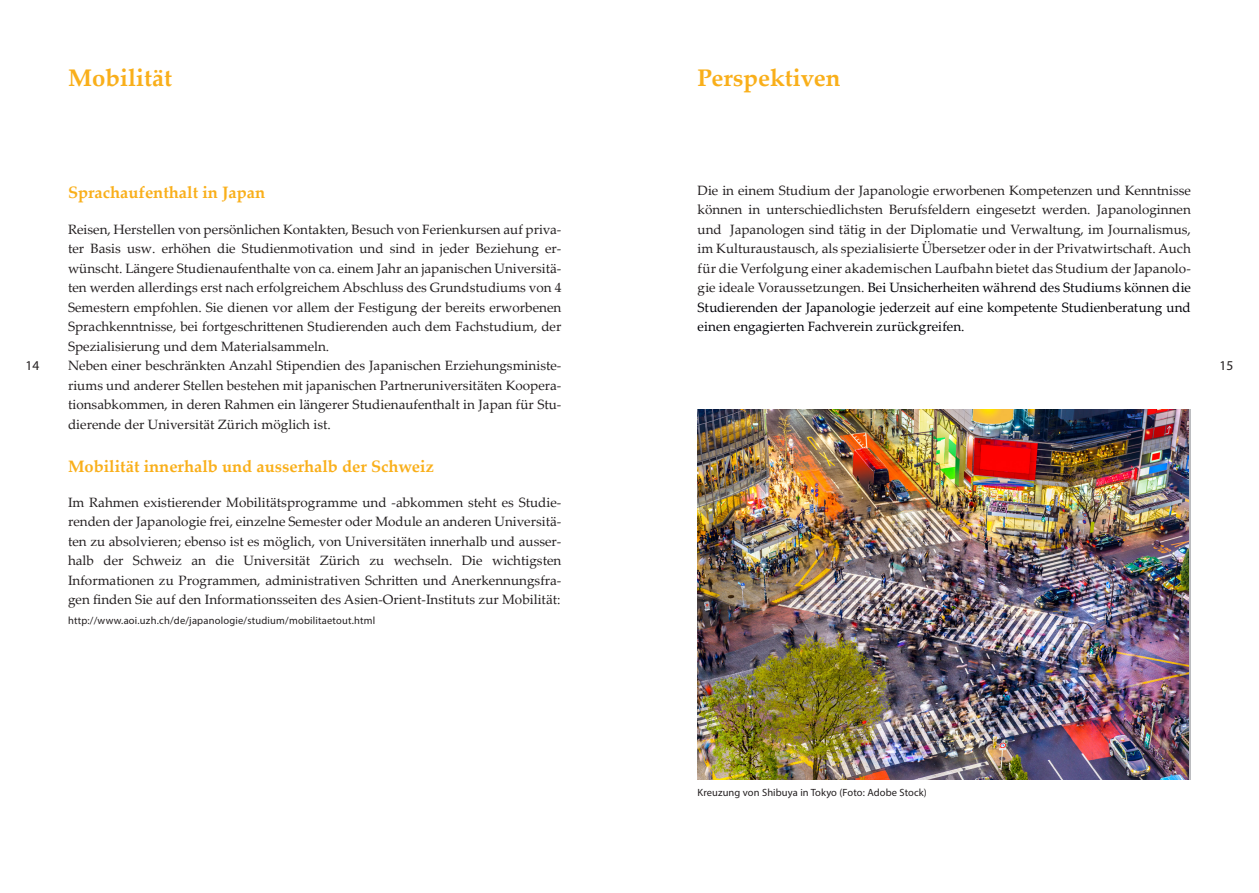
<style>
.page{position:relative;width:1259px;height:893px;background:#fff}
.page>*{position:absolute;margin:0;border:0;box-sizing:border-box;transform-origin:0 0}
.Titel{font:700 24px "Palatino Linotype";color:#f9af1a}
.Zwischentitel_1{font:700 16.5px "Palatino Linotype";color:#f9af1a}
.Lauftext{font:13.5px/19.5px "Palatino Linotype";color:#231f20;text-align:justify}
.t1{font:13.5px "Myriad Pro";color:#231f20}
.Legende_Impressum{font:10.5px "Myriad Pro";letter-spacing:.02em;color:#231f20}
.s1{color:#000007}
</style>
<div class="page">
<img style="left:697px;top:409px;width:491px;height:371px">
<p class="Titel" style="left:68px;top:61px;width:105px">Mobilität</p>
<p class="Titel" style="left:697px;top:60px;width:144px">Perspektiven</p>
<p class="Lauftext" style="left:697px;top:180px;width:495px">Die in einem Studium der Japanologie erworbenen Kompetenzen und Kenntnisse können in unterschiedlichsten Berufsfeldern eingesetzt werden. Japanologinnen und Japanologen sind tätig in der Diplomatie und Verwaltung, im Journalismus, im Kulturaustausch, als spezialisierte Übersetzer oder in der Privatwirtschaft. Auch für die Verfolgung einer akademischen Laufbahn bietet das Studium der Japanolo&shy;gie ideale Voraussetzungen. <span class="s1">Bei Unsicherheiten während des Studiums können die Studierenden der Japanologie jederzeit auf eine kompetente Studienberatung und einen engagierten Fachverein zurückgreifen.</span></p>
<p class="Zwischentitel_1" style="left:68px;top:180px;width:199px">Sprachaufenthalt in Japan</p>
<p class="Lauftext" style="left:68px;top:219px;width:495px">Reisen, Herstellen von persönlichen Kontakten, Besuch von Ferienkursen auf priva&shy;ter Basis usw. erhöhen die Studienmotivation und sind in jeder Beziehung er&shy;wünscht. Längere Studienaufenthalte von ca. einem Jahr an japanischen Universitä&shy;ten werden allerdings erst nach erfolgreichem Abschluss des Grundstudiums von 4<br>Semestern empfohlen. Sie dienen vor allem der Festigung der bereits erworbenen Sprachkenntnisse, bei fortgeschrittenen Studierenden auch dem Fachstudium, der Spezialisierung und dem Materialsammeln.</p>
<p class="Lauftext" style="left:68px;top:355px;width:495px">Neben einer beschränkten Anzahl Stipendien des Japanischen Erziehungsministe&shy;riums und anderer Stellen bestehen mit japanischen Partneruniversitäten Koopera&shy;tionsabkommen, in deren Rahmen ein längerer Studienaufenthalt in Japan für Stu&shy;dierende der Universität Zürich möglich ist.</p>
<p class="Zwischentitel_1" style="left:68px;top:455px;width:367px">Mobilität innerhalb und ausserhalb der Schweiz</p>
<p class="Lauftext" style="left:68px;top:492px;width:495px">Im Rahmen existierender Mobilitätsprogramme und -abkommen steht es Studie&shy;renden der Japanologie frei, einzelne Semester oder Module an anderen Universitä&shy;ten zu absolvieren; ebenso ist es möglich, von Universitäten innerhalb und ausser&shy;halb der Schweiz an die Universität Zürich zu wechseln. Die wichtigsten Informationen zu Programmen, administrativen Schritten und Anerkennungsfra&shy;gen finden Sie auf den Informationsseiten des Asien-Orient-Instituts zur Mobilität:</p>
<p class="Legende_Impressum" style="left:68px;top:614px;width:309px">http://www.aoi.uzh.ch/de/japanologie/studium/mobilitaetout.html</p>
<p class="t1" style="left:26px;top:357px;width:15px">14</p>
<p class="t1" style="left:1219px;top:357px;width:15px">15</p>
<p class="Legende_Impressum" style="left:697px;top:786px;width:231px">Kreuzung von Shibuya in Tokyo (Foto: Adobe Stock)</p>
</div>
